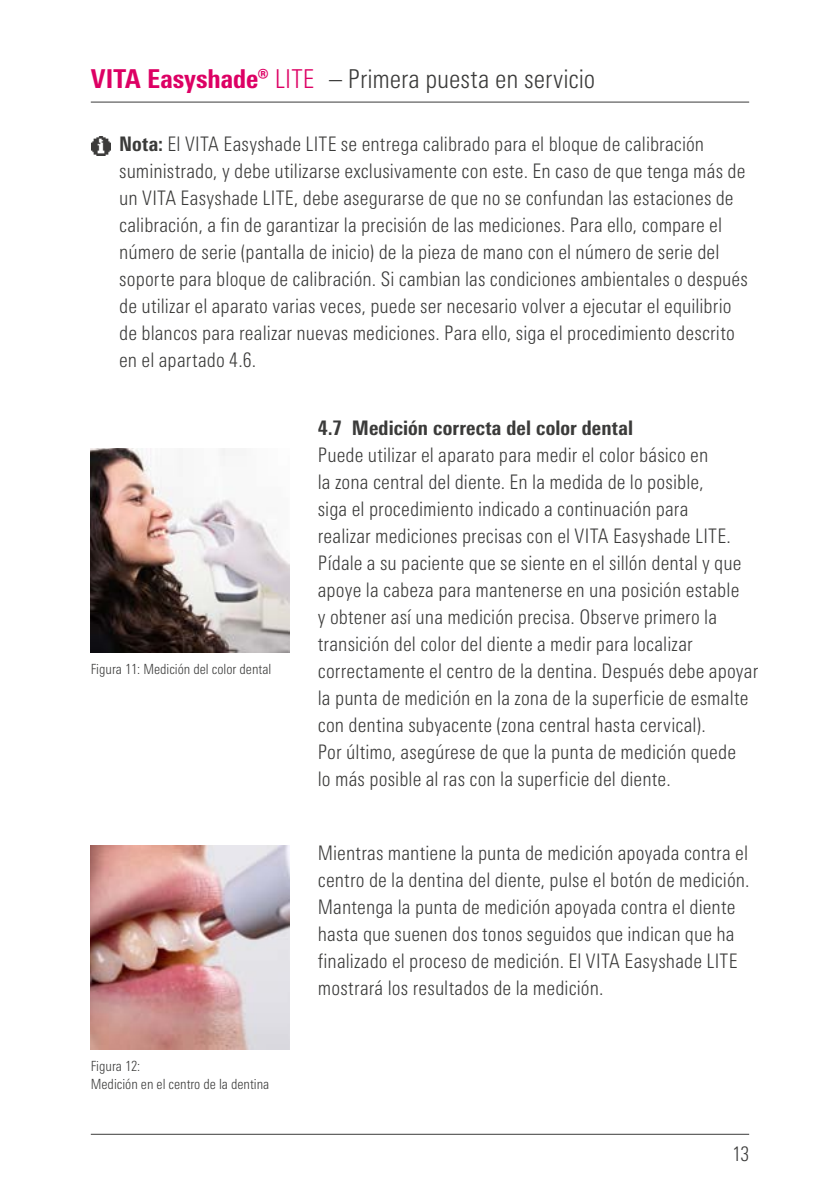
<style>
.page{position:relative;width:840px;height:1191px;background:#fff}
.page>*{position:absolute;margin:0;border:0;box-sizing:border-box;transform-origin:0 0}
.t1{font:300 condensed 26px "Univers Next Pro";color:#3b3b3a}
.t2{font:800 condensed 26px "Univers Next Pro";color:#dd0064}
.t3{font:300 condensed 20px/27px "Univers Next Pro";letter-spacing:.005em;color:#3b3b3a}
.t4{font:800 condensed 20px "Univers Next Pro";letter-spacing:.005em;color:#3b3b3a}
.t5{font:300 condensed 14px/18px "Univers Next Pro";color:#3b3b3a}
.s1{font-weight:300}
.s2{font-weight:800}
</style>
<div class="page">
<hr style="left:91px;top:102px;width:657px;height:1px;background:#3b3b3a">
<hr style="left:91px;top:1134px;width:657px;height:1px;background:#3b3b3a">
<img style="left:91px;top:448px;width:198px;height:204px">
<img style="left:91px;top:845px;width:198px;height:204px">
<img style="left:91px;top:137px;width:19px;height:18px">
<h1 class="t2" style="left:91px;top:63px;width:225px">VITA Easyshade® <span class="s1">LITE</span></h1>
<h1 class="t1" style="left:329px;top:63px;width:267px">– Primera puesta en servicio</h1>
<p class="t3" style="left:119px;top:130px;width:630px"><span class="s2">Nota:</span> El VITA Easyshade LITE se entrega calibrado para el bloque de calibración suministrado, y debe utilizarse exclusivamente con este. En caso de que tenga más de un VITA Easyshade LITE, debe asegurarse de que no se confundan las estaciones de calibración, a fin de garantizar la precisión de las mediciones. Para ello, compare el número de serie (pantalla de inicio) de la pieza de mano con el número de serie del soporte para bloque de calibración. Si cambian las condiciones ambientales o después de utilizar el aparato varias veces, puede ser necesario volver a ejecutar el equilibrio de blancos para realizar nuevas mediciones. Para ello, siga el procedimiento descrito en el apartado 4.6.</p>
<p class="t5" style="left:91px;top:660px;width:182px">Figura 11: Medición del color dental</p>
<p class="t5" style="left:91px;top:1057px;width:180px">Figura 12:<br>Medición en el centro de la dentina</p>
<p class="t4" style="left:317px;top:415px;width:316px">4.7 Medición correcta del color dental</p>
<p class="t3" style="left:317px;top:441px;width:441px">Puede utilizar el aparato para medir el color básico en<br>la zona central del diente. En la medida de lo posible,<br>siga el procedimiento indicado a continuación para<br>realizar mediciones precisas con el VITA Easyshade LITE.<br>Pídale a su paciente que se siente en el sillón dental y que apoye la cabeza para mantenerse en una posición estable<br>y obtener así una medición precisa. Observe primero la transición del color del diente a medir para localizar correctamente el centro de la dentina. Después debe apoyar la punta de medición en la zona de la superficie de esmalte con dentina subyacente (zona central hasta cervical).<br>Por último, asegúrese de que la punta de medición quede<br>lo más posible al ras con la superficie del diente.</p>
<p class="t3" style="left:317px;top:839px;width:433px">Mientras mantiene la punta de medición apoyada contra el centro de la dentina del diente, pulse el botón de medición.<br>Mantenga la punta de medición apoyada contra el diente hasta que suenen dos tonos seguidos que indican que ha finalizado el proceso de medición. El VITA Easyshade LITE mostrará los resultados de la medición.</p>
<p class="t3" style="left:731px;top:1140px;width:19px">13</p>
</div>
